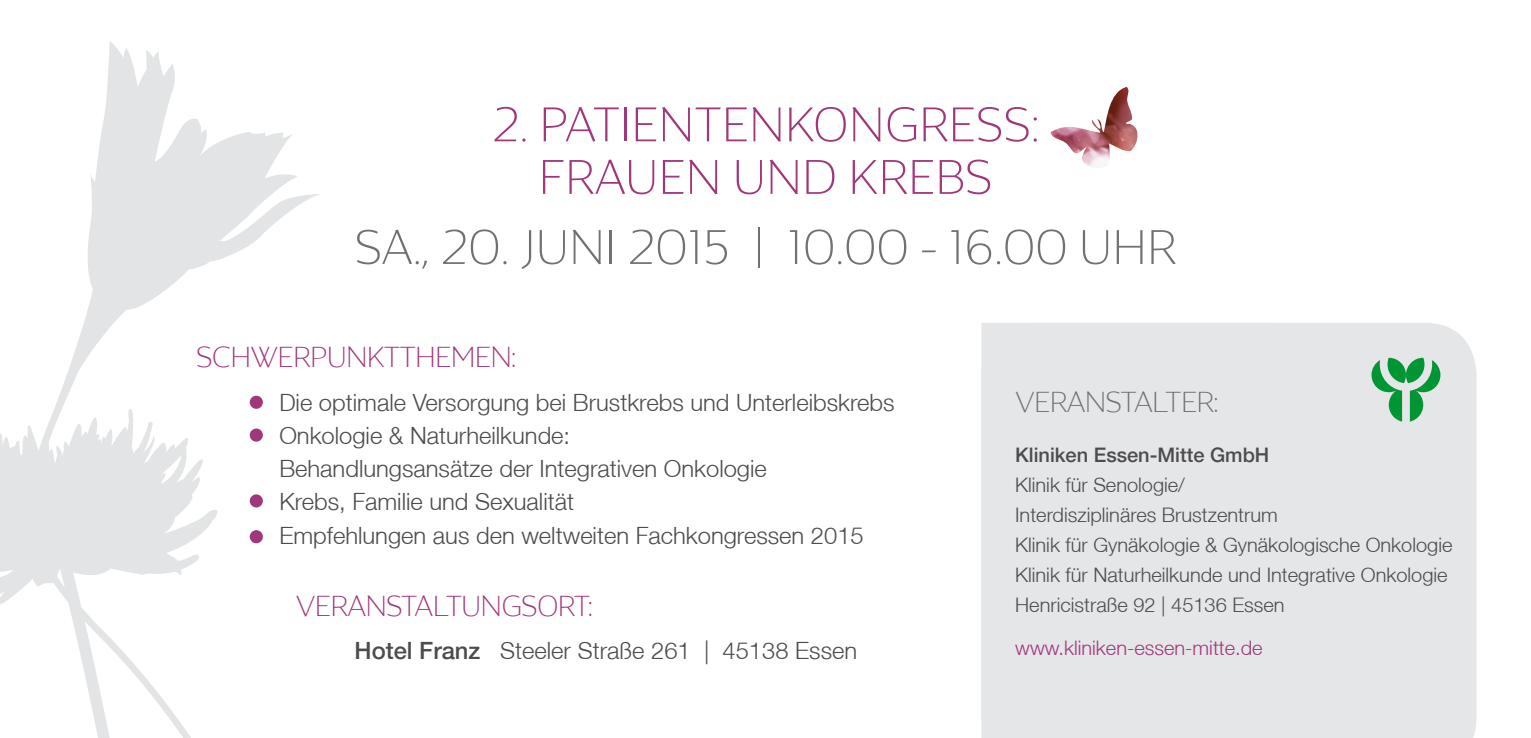
<style>
.page{position:relative;width:1531px;height:738px;background:#fff}
.page>*{position:absolute;margin:0;border:0;box-sizing:border-box;transform-origin:0 0}
.t1{font:200 50px/52.5px "Maya Samuels";color:#a0367b;text-align:center}
.t2{font:200 50px "Maya Samuels";color:#707173}
.t3{font:200 30px "Maya Samuels";letter-spacing:-.025em;color:#a0367b}
.t4{font:200 30px "Maya Samuels";color:#707173}
.t5{font:300 23.75px/33.2px "Helvetica Neue LT";color:#4c4c4e}
.t6{font:300 20px/30px "Helvetica Neue LT";color:#4c4c4e}
.t7{font:300 20px "Helvetica Neue LT";color:#a0367b}
.t8{font:500 20px "Helvetica Neue LT";color:#4c4c4e}
.s1{font-weight:500}
</style>
<div class="page">
<div style="left:1276px;top:323px;width:200px;height:414px;background:#e5e6e7"></div>
<div style="left:981px;top:323px;width:295px;height:414px;background:#e5e6e7"></div>
<svg style="left:0;top:425px;width:29px;height:179px;fill:#e3e4e5"></svg>
<svg style="left:29px;top:42px;width:291px;height:695px"></svg>
<div style="left:251px;top:396px;width:11px;height:11px;background:#a0367b;border-radius:50%"></div>
<div style="left:250px;top:395px;width:13px;height:13px;border:2px solid #a0367b;border-radius:50%"></div>
<div style="left:251px;top:429px;width:11px;height:11px;background:#a0367b;border-radius:50%"></div>
<div style="left:250px;top:428px;width:13px;height:13px;border:2px solid #a0367b;border-radius:50%"></div>
<div style="left:251px;top:495px;width:11px;height:11px;background:#a0367b;border-radius:50%"></div>
<div style="left:250px;top:494px;width:13px;height:13px;border:2px solid #a0367b;border-radius:50%"></div>
<div style="left:251px;top:530px;width:11px;height:12px;background:#a0367b;border-radius:50%"></div>
<div style="left:250px;top:529px;width:13px;height:14px;border:2px solid #a0367b;border-radius:50%"></div>
<img style="left:1050px;top:87px;width:88px;height:80px">
<svg style="left:1371px;top:357px;width:69px;height:64px;background:#80c298"></svg>
<h1 class="t1" style="left:491px;top:98px;width:550px">2. PATIENTENKONGRESS:<br>FRAUEN UND KREBS</h1>
<h1 class="t2" style="left:354px;top:219px;width:823px">SA., 20. JUNI 2015 | 10.00 – 16.00 U HR</h1>
<p class="t3" style="left:196px;top:340px;width:322px">SCHWERPUNKTTHEMEN:</p>
<p class="t5" style="left:279px;top:384px;width:616px">Die optimale Versorgung bei Brustkrebs und Unterleibskrebs Onkologie &amp; Naturheilkunde:<br>Behandlungsansätze der Integrativen Onkologie<br>Krebs, Familie und Sexualität<br>Empfehlungen aus den weltweiten Fachkongressen 2015</p>
<p class="t3" style="left:296px;top:589px;width:37px">VERAN</p>
<p class="t3" style="left:386px;top:589px;width:80px">STA LTUNG</p>
<p class="t3" style="left:521px;top:589px;width:73px">SORT:</p>
<p class="t5" style="left:355px;top:633px;width:504px"><span class="s1">Hotel Franz</span> Steeler Straße 261 | 45138 Essen</p>
<p class="t4" style="left:1015px;top:385px;width:37px">VERAN</p>
<p class="t4" style="left:1105px;top:385px;width:115px">STA LTER:</p>
<p class="t8" style="left:1015px;top:443px;width:256px">Kliniken Essen-Mitte GmbH</p>
<p class="t6" style="left:1015px;top:469px;width:439px">Klinik für Senologie/<br>Interdisziplinäres Brustzentrum<br>Klinik für Gynäkologie &amp; Gynäkologische Onkologie Klinik für Naturheilkunde und Integrative Onkologie Henricistraße 92 | 45136 Essen</p>
<p class="t7" style="left:1015px;top:635px;width:249px">www.kliniken-essen-mitte.de</p>
</div>
